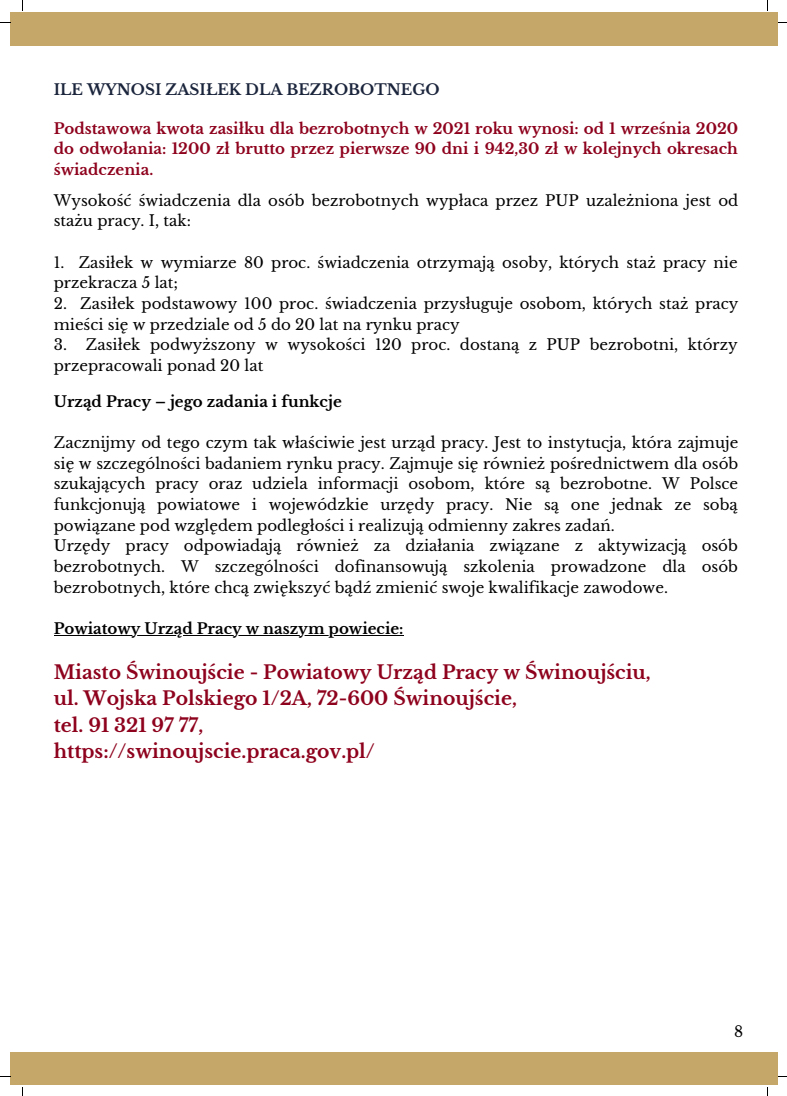
<style>
.page{position:relative;width:787px;height:1096px;background:#fff}
.page>*{position:absolute;margin:0;border:0;box-sizing:border-box;transform-origin:0 0}
.t1{font:700 18.75px "Libre Baskerville";color:#8e021d}
.t2{font:15px/20.6px "Libre Baskerville";color:#000}
.t3{font:700 15px/20.6px "Libre Baskerville";color:#8e021d;text-align:justify}
.t4{font:700 15px "Libre Baskerville";color:#000}
.t5{font:700 15px "Libre Baskerville";color:#1b253c}
</style>
<div class="page">
<div style="left:10px;top:12px;width:768px;height:33px;background:#c4a769"></div>
<div style="left:10px;top:1052px;width:768px;height:32px;background:#c4a769"></div>
<hr style="left:54px;top:634px;width:349px;height:1px;background:#000">
<p class="t5" style="left:54px;top:81px;width:387px">ILE WYNOSI ZASIŁEK DLA BEZROBOTNEGO</p>
<p class="t3" style="left:54px;top:118px;width:686px">Podstawowa kwota zasiłku dla bezrobotnych w 2021 roku wynosi: od 1 września 2020 do odwołania: 1200 zł brutto przez pierwsze 90 dni i 942,30 zł w kolejnych okresach świadczenia.</p>
<p class="t2" style="left:54px;top:190px;width:686px">Wysokość świadczenia dla osób bezrobotnych wypłaca przez PUP uzależniona jest od stażu pracy. I, tak:</p>
<p class="t2" style="left:54px;top:252px;width:685px">1. Zasiłek w wymiarze 80 proc. świadczenia otrzymają osoby, których staż pracy nie przekracza 5 lat;</p>
<p class="t2" style="left:54px;top:293px;width:686px">2. Zasiłek podstawowy 100 proc. świadczenia przysługuje osobom, których staż pracy mieści się w przedziale od 5 do 20 lat na rynku pracy</p>
<p class="t2" style="left:54px;top:335px;width:685px">3. Zasiłek podwyższony w wysokości 120 proc. dostaną z PUP bezrobotni, którzy przepracowali ponad 20 lat</p>
<p class="t4" style="left:54px;top:392px;width:289px">Urząd Pracy – jego zadania i funkcje</p>
<p class="t2" style="left:54px;top:432px;width:686px;text-align:justify">Zacznijmy od tego czym tak właściwie jest urząd pracy. Jest to instytucja, która zajmuje się w szczególności badaniem rynku pracy. Zajmuje się również pośrednictwem dla osób szukających pracy oraz udziela informacji osobom, które są bezrobotne. W Polsce funkcjonują powiatowe i wojewódzkie urzędy pracy. Nie są one jednak ze sobą powiązane pod względem podległości i realizują odmienny zakres zadań.</p>
<p class="t2" style="left:54px;top:535px;width:686px;text-align:justify">Urzędy pracy odpowiadają również za działania związane z aktywizacją osób bezrobotnych. W szczególności dofinansowują szkolenia prowadzone dla osób bezrobotnych, które chcą zwiększyć bądź zmienić swoje kwalifikacje zawodowe.</p>
<p class="t4" style="left:54px;top:619px;width:351px">Powiatowy Urząd Pracy w naszym powiecie:</p>
<p class="t1" style="left:54px;top:660px;width:599px">Miasto Świnoujście - Powiatowy Urząd Pracy w Świnoujściu,</p>
<p class="t1" style="left:54px;top:687px;width:465px">ul. Wojska Polskiego 1/2A, 72-600 Świnoujście,</p>
<p class="t1" style="left:54px;top:713px;width:151px">tel. 91 321 97 77,</p>
<p class="t1" style="left:54px;top:739px;width:323px">https://swinoujscie.praca.gov.pl/</p>
<p class="t2" style="left:734px;top:1021px;width:11px">8</p>
</div>
